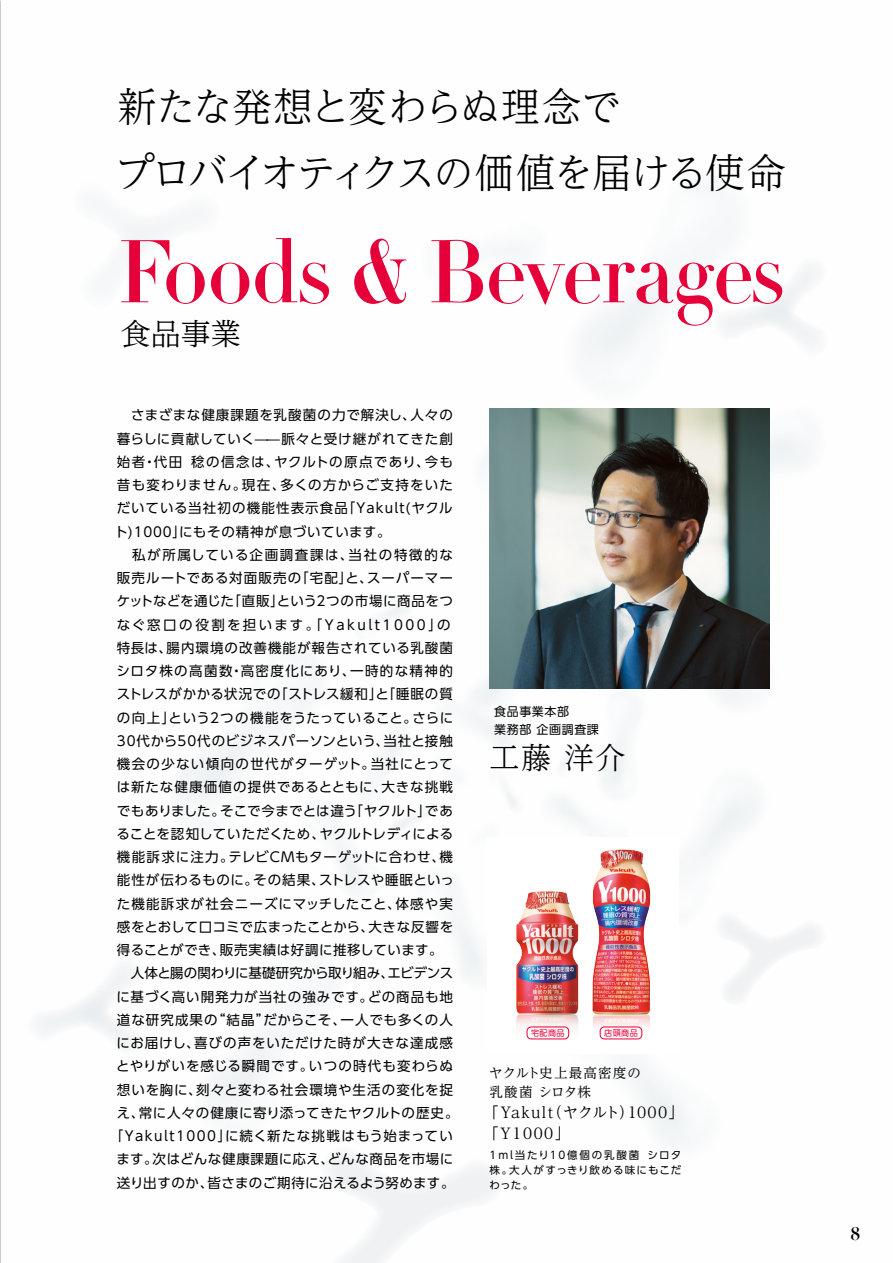
<style>
.page{position:relative;width:893px;height:1263px;background:#fff}
.page>*{position:absolute;margin:0;border:0;box-sizing:border-box;transform-origin:0 0}
.t1{font:87.15px "Didot LT Pro Headline";letter-spacing:-.025em;color:#e60039}
.t2{font:300 40.5px/66px "UD Reimin Pro";letter-spacing:-.04em;color:#000}
.t3{font:300 30px "UD Reimin Pro";color:#000}
.t4{font:700 18px "Didot LT Std";color:#000}
.t5{font:15px/21px "UD Reimin Pro";letter-spacing:-.01em;color:#000}
.t6{font:13.5px "UD Shin Go Pro";letter-spacing:.06em;color:#000}
.t7{font:13.5px "UD Shin Go Pro";letter-spacing:.035em;color:#000}
.t8{font:13.5px "UD Shin Go Pro";letter-spacing:.095em;color:#000}
.t9{font:13.5px "UD Shin Go Pro";letter-spacing:.085em;color:#000}
.t10{font:13.5px "UD Shin Go Pro";letter-spacing:.005em;color:#000}
.t11{font:13.5px "UD Shin Go Pro";letter-spacing:.03em;color:#000}
.t12{font:13.5px "UD Shin Go Pro";letter-spacing:.19em;color:#000}
.t13{font:13.5px "UD Shin Go Pro";letter-spacing:-.025em;color:#000}
.t14{font:13.5px "UD Shin Go Pro";letter-spacing:.08em;color:#000}
.t15{font:13.5px "UD Shin Go Pro";letter-spacing:.015em;color:#000}
.t16{font:13.5px "UD Shin Go Pro";letter-spacing:.04em;color:#000}
.t17{font:13.5px "UD Shin Go Pro";letter-spacing:.025em;color:#000}
.t18{font:13.5px "UD Shin Go Pro";letter-spacing:.105em;color:#000}
.t19{font:13.5px "UD Shin Go Pro";letter-spacing:.09em;color:#000}
.t20{font:13.5px "UD Shin Go Pro";letter-spacing:.12em;color:#000}
.t21{font:13.5px/18.8px "UD Reimin Pro";letter-spacing:.075em;color:#000}
.t22{font:12px/18px "UD Shin Go Pro";letter-spacing:.05em;color:#000}
.t23{font:10.5px/15px "UD Shin Go Pro";letter-spacing:.125em;color:#000;text-align:justify}
.t24{font:8.1px "UD Shin Go Pro";letter-spacing:.05em;color:#e60039}
</style>
<div class="page">
<img style="left:0;top:0;width:810px;height:1263px">
<svg style="left:709px;top:255px;width:110px;height:105px"></svg>
<svg style="left:24px;top:955px;width:120px;height:105px"></svg>
<svg style="left:70px;top:176px;width:154px;height:134px"></svg>
<svg style="left:713px;top:907px;width:108px;height:100px"></svg>
<svg style="left:317px;top:1139px;width:190px;height:124px"></svg>
<img style="left:490px;top:409px;width:279px;height:279px">
<div style="left:571px;top:837px;width:20px;height:216px;background:#fff"></div>
<img style="left:591px;top:837px;width:88px;height:216px">
<img style="left:593px;top:1013px;width:32px;height:40px">
<div style="left:487px;top:837px;width:98px;height:216px;background:#fff"></div>
<img style="left:516px;top:1015px;width:62px;height:25px">
<img style="left:593px;top:849px;width:27px;height:81px">
<img style="left:516px;top:891px;width:62px;height:124px">
<div style="left:527px;top:1026px;width:42px;height:13px;border:1px solid #e60039;border-radius:4px"></div>
<div style="left:600px;top:1026px;width:42px;height:13px;border:1px solid #e60039;border-radius:4px"></div>
<h2 class="t2" style="left:115px;top:72px;width:673px">新たな発想と変わらぬ理念で<br>プロバイオティクスの価値を届ける使命</h2>
<h1 class="t1" style="left:118px;top:218px;width:669px">Foods &amp; Beverages</h1>
<h3 class="t3" style="left:121px;top:310px;width:121px">食品事業</h3>
<p class="t6" style="left:117px;top:404px;width:337px">　さまざまな健康課題を乳酸菌の力で解決し、人々の</p>
<p class="t6" style="left:117px;top:428px;width:337px">暮らしに貢献していく——脈々と受け継がれてきた創</p>
<p class="t8" style="left:117px;top:451px;width:338px">始者・代田 稔の信念は、ヤクルトの原点であり、今も</p>
<p class="t8" style="left:117px;top:474px;width:338px">昔も変わりません。現在、多くの方からご支持をいた</p>
<p class="t9" style="left:117px;top:497px;width:338px">だいている当社初の機能性表示食品「Yakult(ヤクル</p>
<p class="t6" style="left:115px;top:521px;width:277px">ト)1000」にもその精神が息づいています。</p>
<p class="t20" style="left:117px;top:544px;width:337px">　私が所属している企画調査課は、当社の特徴的な</p>
<p class="t14" style="left:117px;top:567px;width:337px">販売ルートである対面販売の「宅配」と、スーパーマー</p>
<p class="t11" style="left:117px;top:590px;width:338px">ケットなどを通じた「直販」という2つの市場に商品をつ</p>
<p class="t12" style="left:117px;top:614px;width:335px">なぐ窓口の役割を担います。「Yakult1000」の</p>
<p class="t6" style="left:117px;top:637px;width:337px">特長は、腸内環境の改善機能が報告されている乳酸菌</p>
<p class="t18" style="left:116px;top:660px;width:338px">シロタ株の高菌数・高密度化にあり、一時的な精神的</p>
<p class="t7" style="left:117px;top:683px;width:338px">ストレスがかかる状況での「ストレス緩和」と「睡眠の質</p>
<p class="t7" style="left:117px;top:707px;width:338px">の向上」という2つの機能をうたっていること。さらに</p>
<p class="t7" style="left:117px;top:730px;width:337px">30代から50代のビジネスパーソンという、当社と接触</p>
<p class="t19" style="left:117px;top:753px;width:338px">機会の少ない傾向の世代がターゲット。当社にとって</p>
<p class="t6" style="left:117px;top:776px;width:338px">は新たな健康価値の提供であるとともに、大きな挑戦</p>
<p class="t10" style="left:117px;top:800px;width:338px">でもありました。そこで今までとは違う「ヤクルト」であ</p>
<p class="t15" style="left:117px;top:823px;width:338px">ることを認知していただくため、ヤクルトレディによる</p>
<p class="t6" style="left:117px;top:846px;width:337px">機能訴求に注力。テレビCMもターゲットに合わせ、機</p>
<p class="t6" style="left:117px;top:869px;width:339px">能性が伝わるものに。その結果、ストレスや睡眠といっ</p>
<p class="t9" style="left:117px;top:893px;width:338px">た機能訴求が社会ニーズにマッチしたこと、体感や実</p>
<p class="t10" style="left:117px;top:916px;width:338px">感をとおして口コミで広まったことから、大きな反響を</p>
<p class="t11" style="left:117px;top:939px;width:327px">得ることができ、販売実績は好調に推移しています。</p>
<p class="t13" style="left:117px;top:962px;width:338px">　人体と腸の関わりに基礎研究から取り組み、エビデンス</p>
<p class="t6" style="left:117px;top:986px;width:338px">に基づく高い開発力が当社の強みです。どの商品も地</p>
<p class="t6" style="left:117px;top:1009px;width:337px">道な研究成果の“結晶”だからこそ、一人でも多くの人</p>
<p class="t6" style="left:117px;top:1032px;width:338px">にお届けし、喜びの声をいただけた時が大きな達成感</p>
<p class="t6" style="left:116px;top:1055px;width:338px">とやりがいを感じる瞬間です。いつの時代も変わらぬ</p>
<p class="t6" style="left:117px;top:1079px;width:337px">想いを胸に、刻々と変わる社会環境や生活の変化を捉</p>
<p class="t6" style="left:117px;top:1102px;width:343px">え、常に人々の健康に寄り添ってきたヤクルトの歴史。</p>
<p class="t8" style="left:110px;top:1125px;width:345px">「Yakult1000」に続く新たな挑戦はもう始まってい</p>
<p class="t16" style="left:116px;top:1148px;width:338px">ます。次はどんな健康課題に応え、どんな商品を市場に</p>
<p class="t17" style="left:117px;top:1171px;width:339px">送り出すのか、皆さまのご期待に沿えるよう努めます。</p>
<p class="t22" style="left:494px;top:702px;width:106px">食品事業本部<br>業務部 企画調査課</p>
<h3 class="t3" style="left:490px;top:733px;width:137px">工藤 洋介</h3>
<p class="t24" style="left:531px;top:1026px;width:35px">宅配商品</p>
<p class="t24" style="left:604px;top:1026px;width:35px">店頭商品</p>
<p class="t21" style="left:489px;top:1063px;width:153px">ヤクルト史上最高密度の乳酸菌 シロタ株</p>
<p class="t5" style="left:484px;top:1102px;width:201px">「Yakult（ヤクルト）1000」「Ｙ１０００」</p>
<p class="t23" style="left:489px;top:1147px;width:194px">1ml当たり10億個の乳酸菌 シロタ株。大人がすっきり飲める味にもこだわった。</p>
<h3 class="t4" style="left:850px;top:1222px;width:12px">8</h3>
</div>
